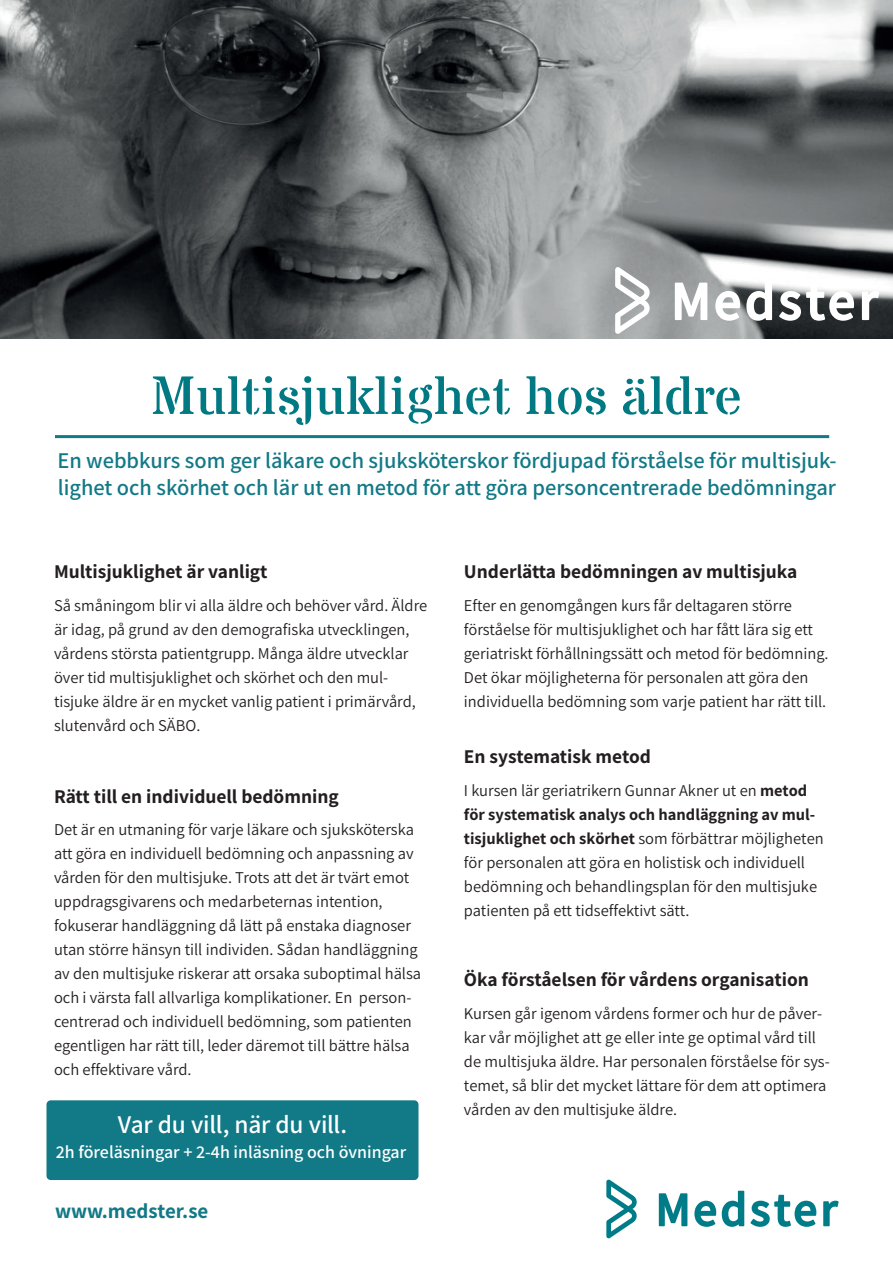
<style>
.page{position:relative;width:893px;height:1263px;background:#fff}
.page>*{position:absolute;margin:0;border:0;box-sizing:border-box;transform-origin:0 0}
.t1{font:54px "Stardos Stencil";color:#007983}
.t2{font:600 25.5px "Assistant";letter-spacing:-.01em;color:#fff}
.t3{font:600 22.5px/27px "Assistant";color:#127987}
.t4{font:700 21px "Assistant";color:#127987}
.t5{font:700 19.5px "Assistant";color:#231f20}
.t6{font:600 18px "Assistant";color:#fff}
.t7{font:16.5px/24px "Assistant";color:#231f20}
.s1{font-weight:700}
</style>
<div class="page">
<img style="left:0;top:0;width:893px;height:338px">
<hr style="left:55px;top:435px;width:774px;height:3px;background:#127987">
<svg style="left:606px;top:1179px;width:31px;height:59px"></svg>
<svg style="left:659px;top:1193px;width:28px;height:33px"></svg>
<svg style="left:694px;top:1201px;width:22px;height:26px"></svg>
<svg style="left:722px;top:1191px;width:22px;height:36px"></svg>
<svg style="left:750px;top:1195px;width:66px;height:32px"></svg>
<svg style="left:823px;top:1201px;width:16px;height:25px"></svg>
<svg style="left:615px;top:267px;width:35px;height:67px"></svg>
<svg style="left:675px;top:283px;width:32px;height:37px"></svg>
<svg style="left:715px;top:291px;width:25px;height:30px"></svg>
<svg style="left:746px;top:280px;width:26px;height:41px"></svg>
<svg style="left:779px;top:284px;width:75px;height:37px"></svg>
<svg style="left:862px;top:291px;width:17px;height:29px"></svg>
<div style="left:46px;top:1100px;width:372px;height:80px;background:#127987;border-radius:4px"></div>
<h1 class="t1" style="left:151px;top:362px;width:593px">Multisjuklighet hos äldre</h1>
<h3 class="t3" style="left:57px;top:446px;width:781px">En webbkurs som ger läkare och sjuksköterskor fördjupad förståelse för multisjuk&shy;lighet och skörhet och lär ut en metod för att göra personcentrerade bedömningar</h3>
<p class="t5" style="left:54px;top:558px;width:215px">Multisjuklighet är vanligt</p>
<p class="t7" style="left:54px;top:592px;width:375px">Så småningom blir vi alla äldre och behöver vård. Äldre är idag, på grund av den demografiska utvecklingen, vårdens största patientgrupp. Många äldre utvecklar över tid multisjuklighet och skörhet och den mul&shy;tisjuke äldre är en mycket vanlig patient i primärvård, slutenvård och SÄBO.</p>
<p class="t5" style="left:54px;top:783px;width:286px">Rätt till en individuell bedömning</p>
<p class="t7" style="left:54px;top:817px;width:369px">Det är en utmaning för varje läkare och sjuksköterska att göra en individuell bedömning och anpassning av vården för den multisjuke. Trots att det är tvärt emot uppdragsgivarens och medarbeternas intention, fokuserar handläggning då lätt på enstaka diagnoser utan större hänsyn till individen. Sådan handläggning av den multisjuke riskerar att orsaka suboptimal hälsa och i värsta fall allvarliga komplikationer. En person&shy;centrerad och individuell bedömning, som patienten egentligen har rätt till, leder däremot till bättre hälsa och effektivare vård.</p>
<h2 class="t2" style="left:118px;top:1107px;width:231px">Var du vill, när du vill.</h2>
<p class="t6" style="left:56px;top:1140px;width:352px">2h föreläsningar + 2-4h inläsning och övningar</p>
<p class="t4" style="left:55px;top:1196px;width:155px">www.medster.se</p>
<p class="t5" style="left:464px;top:558px;width:335px">Underlätta bedömningen av multisjuka</p>
<p class="t7" style="left:464px;top:592px;width:366px">Efter en genomgången kurs får deltagaren större förståelse för multisjuklighet och har fått lära sig ett geriatriskt förhållningssätt och metod för bedömning.<br>Det ökar möjligheterna för personalen att göra den individuella bedömning som varje patient har rätt till.</p>
<p class="t5" style="left:464px;top:743px;width:188px">En systematisk metod</p>
<p class="t7" style="left:464px;top:777px;width:361px">I kursen lär geriatrikern Gunnar Akner ut en <span class="s1">metod för systematisk analys och handläggning av mul&shy;tisjuklighet och skörhet</span> som förbättrar möjligheten för personalen att göra en holistisk och individuell bedömning och behandlingsplan för den multisjuke patienten på ett tidseffektivt sätt.</p>
<p class="t5" style="left:464px;top:966px;width:346px">Öka förståelsen för vårdens organisation</p>
<p class="t7" style="left:464px;top:1001px;width:367px">Kursen går igenom vårdens former och hur de påver&shy;kar vår möjlighet att ge eller inte ge optimal vård till de multisjuka äldre. Har personalen förståelse för sys&shy;temet, så blir det mycket lättare för dem att optimera vården av den multisjuke äldre.</p>
</div>
